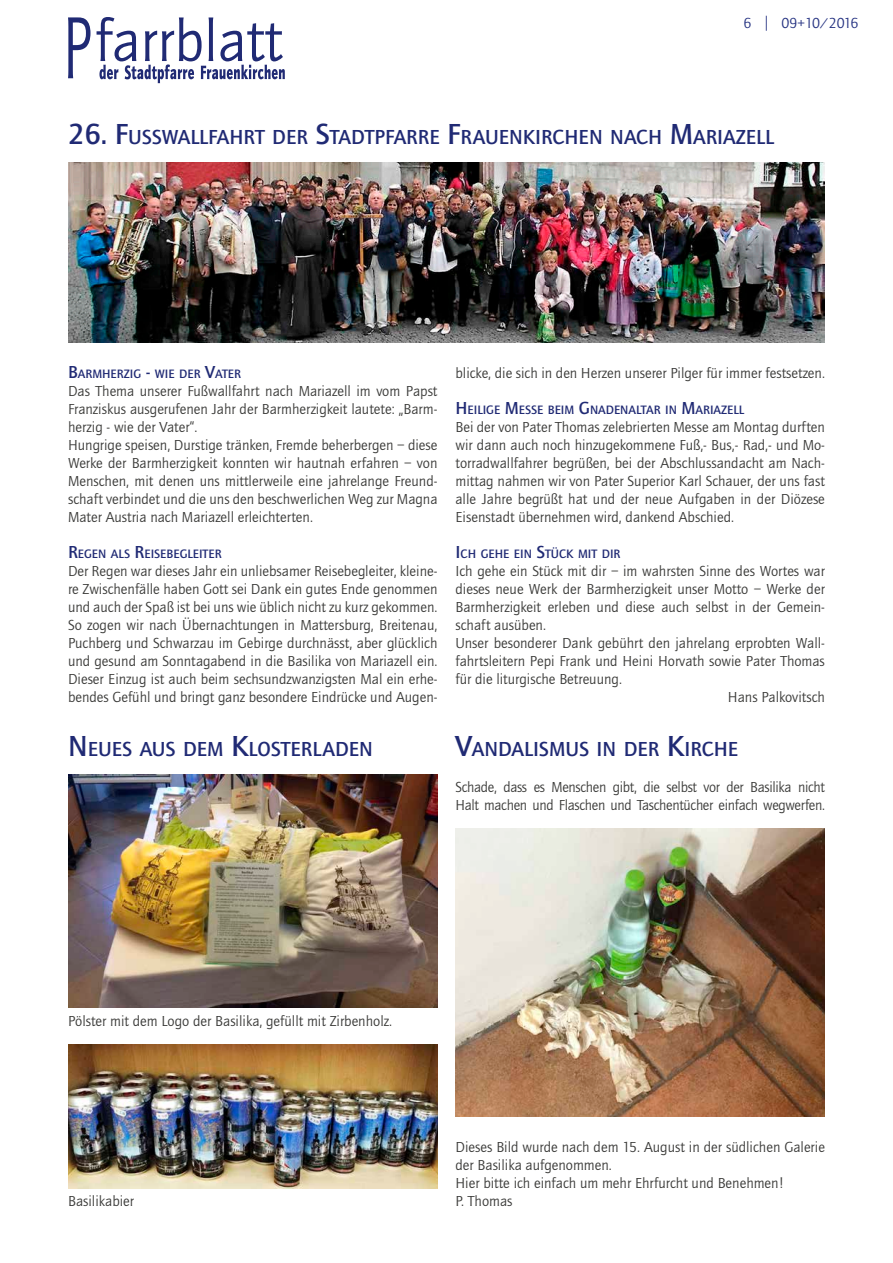
<style>
.page{position:relative;width:893px;height:1263px;background:#fff}
.page>*{position:absolute;margin:0;border:0;box-sizing:border-box;transform-origin:0 0}
.t1{font:21px "Quay Sans Md ITC";color:#202a74}
.t2{font:15px/18px "Quay Sans ITC";color:#3b3b39}
.t3{font:15px/18px "Quay Sans ITC";letter-spacing:-.02em;color:#3b3b39}
.t4{font:15px "Quay Sans ITC";letter-spacing:-.06em;color:#263382}
.t5{font:12.6px "Quay Sans Md ITC";color:#202a74}
.s1{font-size:30px}
.s2{font-size:18px}
</style>
<div class="page">
<svg style="left:68px;top:17px;width:23px;height:61px"></svg>
<svg style="left:97px;top:17px;width:188px;height:66px"></svg>
<img style="left:68px;top:774px;width:369px;height:234px">
<img style="left:68px;top:1044px;width:369px;height:144px">
<img style="left:455px;top:828px;width:370px;height:288px">
<img style="left:68px;top:162px;width:757px;height:180px">
<p class="t4" style="left:744px;top:15px;width:116px">6 | 09+10/2016</p>
<h1 class="t1" style="left:68px;top:125px;width:707px"><span class="s1">26. F</span>USSWALLFAHRT DER <span class="s1">S</span>TADTPFARRE <span class="s1">F</span>RAUENKIRCHEN NACH <span class="s1">M</span>ARIAZELL</h1>
<p class="t5" style="left:68px;top:367px;width:173px"><span class="s2">B</span>ARMHERZIG <span class="s2">-</span> WIE DER <span class="s2">V</span>ATER</p>
<p class="t2" style="left:68px;top:382px;width:371px">Das Thema unserer Fußwallfahrt nach Mariazell im vom Papst Franziskus ausgerufenen Jahr der Barmherzigkeit lautete: „Barm&shy;herzig - wie der Vater“.<br>Hungrige speisen, Durstige tränken, Fremde beherbergen – diese Werke der Barmherzigkeit konnten wir hautnah erfahren – von Menschen, mit denen uns mittlerweile eine jahrelange Freund&shy;schaft verbindet und die uns den beschwerlichen Weg zur Magna Mater Austria nach Mariazell erleichterten.</p>
<p class="t5" style="left:68px;top:547px;width:154px"><span class="s2">R</span>EGEN ALS <span class="s2">R</span>EISEBEGLEITER</p>
<p class="t2" style="left:68px;top:562px;width:371px;text-align:justify">Der Regen war dieses Jahr ein unliebsamer Reisebegleiter, kleine&shy;re Zwischenfälle haben Gott sei Dank ein gutes Ende genommen und auch der Spaß ist bei uns wie üblich nicht zu kurz gekommen.<br>So zogen wir nach Übernachtungen in Mattersburg, Breitenau, Puchberg und Schwarzau im Gebirge durchnässt, aber glücklich und gesund am Sonntagabend in die Basilika von Mariazell ein.<br>Dieser Einzug ist auch beim sechsundzwanzigsten Mal ein erhe&shy;bendes Gefühl und bringt ganz besondere Eindrücke und Augen-</p>
<h1 class="t1" style="left:68px;top:737px;width:306px"><span class="s1">N</span> EUES AUS DEM <span class="s1">K</span>LOSTERLADEN</h1>
<p class="t2" style="left:455px;top:364px;width:371px">blicke, die sich in den Herzen unserer Pilger für immer festsetzen.</p>
<p class="t5" style="left:455px;top:403px;width:290px"><span class="s2">H</span> EILIGE <span class="s2">M</span>ESSE BEIM <span class="s2">G</span>NADENALTAR IN <span class="s2">M</span>ARIAZELL</p>
<p class="t2" style="left:455px;top:418px;width:371px;text-align:justify">Bei der von Pater Thomas zelebrierten Messe am Montag durften wir dann auch noch hinzugekommene Fuß,- Bus,- Rad,- und Mo&shy;torradwallfahrer begrüßen, bei der Abschlussandacht am Nach&shy;mittag nahmen wir von Pater Superior Karl Schauer, der uns fast alle Jahre begrüßt hat und der neue Aufgaben in der Diözese Eisenstadt übernehmen wird, dankend Abschied.</p>
<p class="t5" style="left:455px;top:547px;width:165px"><span class="s2">I</span>CH GEHE EIN <span class="s2">S</span>TÜCK MIT DIR</p>
<p class="t2" style="left:455px;top:562px;width:371px">Ich gehe ein Stück mit dir – im wahrsten Sinne des Wortes war</p>
<p class="t2" style="left:455px;top:580px;width:371px">dieses neue Werk der Barmherzigkeit unser Motto – Werke der</p>
<p class="t2" style="left:455px;top:598px;width:371px">Barmherzigkeit erleben und diese auch selbst in der Gemein-</p>
<p class="t2" style="left:455px;top:616px;width:92px">schaft ausüben.</p>
<p class="t2" style="left:455px;top:634px;width:371px">Unser besonderer Dank gebührt den jahrelang erprobten Wall-</p>
<p class="t2" style="left:455px;top:652px;width:371px">fahrtsleitern Pepi Frank und Heini Horvath sowie Pater Thomas</p>
<p class="t2" style="left:455px;top:670px;width:168px">für die liturgische Betreuung.</p>
<p class="t2" style="left:728px;top:688px;width:99px">Hans Palkovitsch</p>
<h1 class="t1" style="left:455px;top:737px;width:284px"><span class="s1">V</span>ANDALISMUS IN DER <span class="s1">K</span>IRCHE</h1>
<p class="t3" style="left:455px;top:778px;width:371px">Schade, dass es Menschen gibt, die selbst vor der Basilika nicht<br>Halt machen und Flaschen und Taschentücher einfach wegwerfen.</p>
<p class="t2" style="left:68px;top:1012px;width:325px">Pölster mit dem Logo der Basilika, gefüllt mit Zirbenholz.</p>
<p class="t2" style="left:68px;top:1192px;width:68px">Basilikabier</p>
<p class="t2" style="left:455px;top:1138px;width:371px">Dieses Bild wurde nach dem 15. August in der südlichen Galerie der Basilika aufgenommen.<br>Hier bitte ich einfach um mehr Ehrfurcht und Benehmen!<br>P. Thomas</p>
</div>
